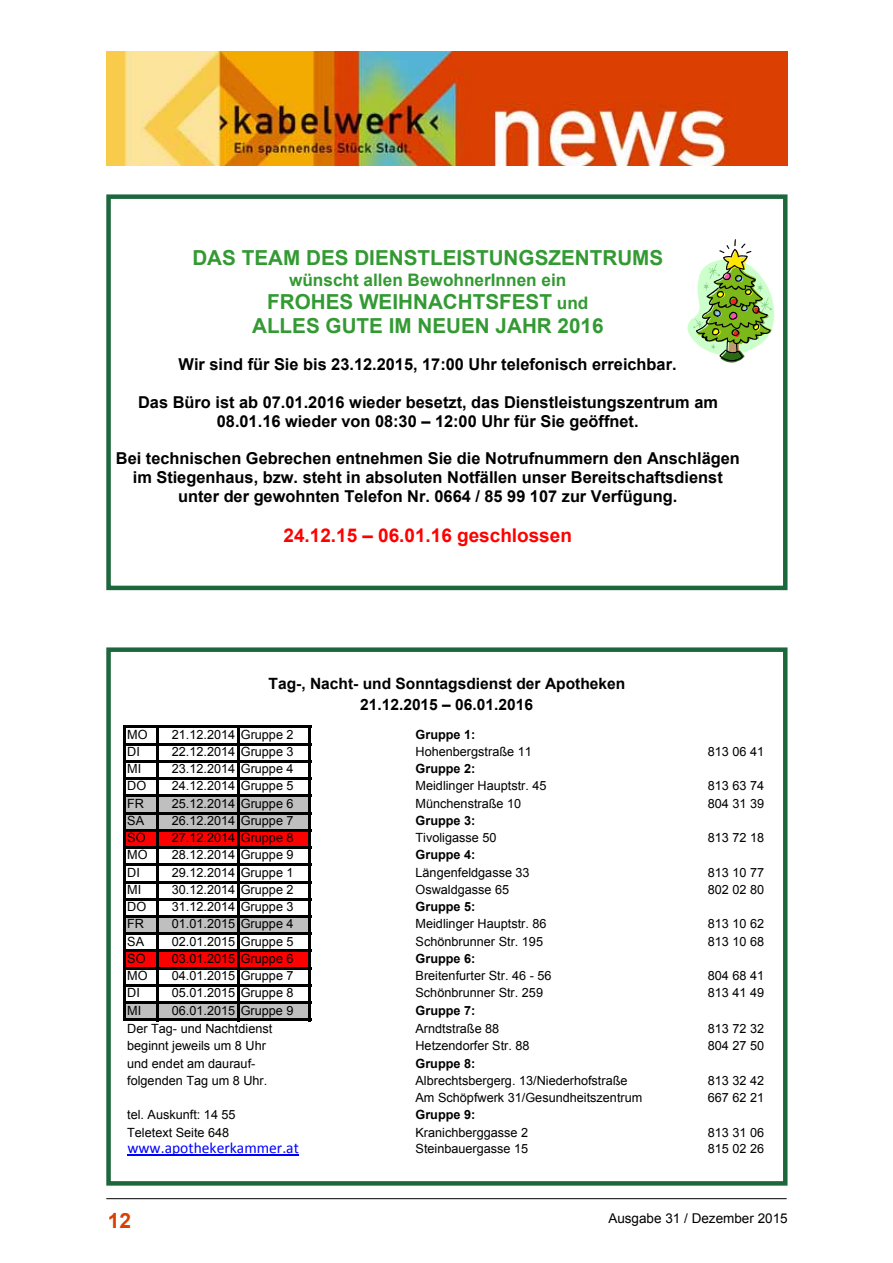
<style>
.page{position:relative;width:893px;height:1263px;background:#fff}
.page>*{position:absolute;margin:0;border:0;box-sizing:border-box;transform-origin:0 0}
.t1{font:700 21px "Arial";color:#da4000}
.t2{font:700 20.7px/23.7px "Arial";color:#339a33;text-align:center}
.t3{font:700 18.9px "Arial";color:#f00}
.t4{font:700 17.25px "Arial";color:#339a33}
.t5{font:700 16.5px "Arial";color:#000}
.t6{font:700 16.35px/18.9px "Arial";color:#000;text-align:center}
.t7{font:700 15.6px/20.4px "Arial";color:#000;text-align:center}
.t8{font:15.6px "Calibri";color:#00f}
.t9{font:13.5px "Arial";color:#000}
.t10{font:12.6px "Arial";color:#000}
.t11{font:700 12.6px "Arial";color:#000}
.s1{font-size:17.25px}
</style>
<div class="page">
<img style="left:106px;top:51px;width:681px;height:114px">
<hr style="left:106px;top:1198px;width:681px;height:1px;background:#000">
<svg style="left:687px;top:239px;width:87px;height:123px"></svg>
<div style="left:125px;top:796px;width:185px;height:34px;background:#bfbfbf"></div>
<div style="left:125px;top:830px;width:185px;height:18px;background:#f00"></div>
<div style="left:125px;top:916px;width:185px;height:18px;background:#bfbfbf"></div>
<div style="left:125px;top:951px;width:185px;height:17px;background:#f00"></div>
<div style="left:125px;top:1003px;width:185px;height:17px;background:#bfbfbf"></div>
<hr style="left:127px;top:1154px;width:172px;height:1px;background:#00f">
<hr style="left:123px;top:725px;width:3px;height:296px;background:#000">
<hr style="left:156px;top:728px;width:3px;height:293px;background:#000">
<hr style="left:237px;top:728px;width:3px;height:293px;background:#000">
<hr style="left:308px;top:728px;width:3px;height:293px;background:#000">
<hr style="left:126px;top:725px;width:185px;height:3px;background:#000">
<hr style="left:126px;top:743px;width:185px;height:2px;background:#000">
<hr style="left:126px;top:760px;width:185px;height:3px;background:#000">
<hr style="left:126px;top:777px;width:185px;height:3px;background:#000">
<hr style="left:126px;top:794px;width:185px;height:3px;background:#000">
<hr style="left:126px;top:812px;width:185px;height:2px;background:#000">
<hr style="left:126px;top:829px;width:185px;height:3px;background:#000">
<hr style="left:126px;top:846px;width:185px;height:3px;background:#000">
<hr style="left:126px;top:863px;width:185px;height:3px;background:#000">
<hr style="left:126px;top:881px;width:185px;height:2px;background:#000">
<hr style="left:126px;top:898px;width:185px;height:2px;background:#000">
<hr style="left:126px;top:915px;width:185px;height:3px;background:#000">
<hr style="left:126px;top:932px;width:185px;height:3px;background:#000">
<hr style="left:126px;top:949px;width:185px;height:3px;background:#000">
<hr style="left:126px;top:967px;width:185px;height:2px;background:#000">
<hr style="left:126px;top:984px;width:185px;height:3px;background:#000">
<hr style="left:126px;top:1001px;width:185px;height:3px;background:#000">
<hr style="left:126px;top:1018px;width:185px;height:3px;background:#000">
<div style="left:106px;top:194px;width:681px;height:396px;border:4px solid #1d673d"></div>
<div style="left:106px;top:647px;width:681px;height:538px;border:4px solid #1d673d"></div>
<h2 class="t2" style="left:192px;top:247px;width:472px">DAS TEAM DES DIENSTLEISTUNGSZENTRUMS</h2>
<h3 class="t4" style="left:289px;top:268px;width:279px">wünscht allen BewohnerInnen ein</h3>
<h2 class="t2" style="left:252px;top:290px;width:353px">FROHES WEIHNACHTSFEST <span class="s1">und<br></span>ALLES GUTE IM NEUEN JAHR 2016</h2>
<p class="t6" style="left:179px;top:356px;width:499px">Wir sind für Sie bis 23.12.2015, 17:00 Uhr telefonisch erreichbar.</p>
<p class="t6" style="left:138px;top:393px;width:581px">Das Büro ist ab 07.01.2016 wieder besetzt, das Dienstleistungszentrum am<br>08.01.15 wieder von 08:30 – 12:00 Uhr für Sie geöffnet.</p>
<p class="t6" style="left:116px;top:450px;width:625px">Bei technischen Gebrechen entnehmen Sie die Notrufnummern den Anschlägen im Stiegenhaus, bzw. steht in absoluten Notfällen unser Bereitschaftsdienst unter der gewohnten Telefon Nr. 0664 / 85 99 107 zur Verfügung.</p>
<h3 class="t3" style="left:283px;top:523px;width:290px">24.12.15 – 06.01.16 geschlossen</h3>
<h3 class="t5" style="left:262px;top:410px;width:20px">16</h3>
<p class="t7" style="left:269px;top:674px;width:358px">Tag-, Nacht- und Sonntagsdienst der Apotheken<br>21.12.2015 – 06.01.2016</p>
<p class="t10" style="left:127px;top:726px;width:22px">MO</p>
<p class="t10" style="left:172px;top:726px;width:123px">21.12.2014 Gruppe 2</p>
<p class="t11" style="left:416px;top:726px;width:61px">Gruppe 1:</p>
<p class="t10" style="left:127px;top:743px;width:14px">DI</p>
<p class="t10" style="left:172px;top:743px;width:123px">22.12.2014 Gruppe 3</p>
<p class="t10" style="left:416px;top:743px;width:118px">Hohenbergstraße 11</p>
<p class="t10" style="left:708px;top:743px;width:58px">813 06 41</p>
<p class="t10" style="left:127px;top:760px;width:16px">MI</p>
<p class="t10" style="left:172px;top:760px;width:123px">23.12.2014 Gruppe 4</p>
<p class="t11" style="left:416px;top:760px;width:61px">Gruppe 2:</p>
<p class="t10" style="left:127px;top:778px;width:21px">DO</p>
<p class="t10" style="left:172px;top:778px;width:123px">24.12.2014 Gruppe 5</p>
<p class="t10" style="left:416px;top:778px;width:133px">Meidlinger Hauptstr. 45</p>
<p class="t10" style="left:708px;top:778px;width:58px">813 63 74</p>
<p class="t10" style="left:127px;top:795px;width:18px">FR</p>
<p class="t10" style="left:172px;top:795px;width:123px">25.12.2014 Gruppe 6</p>
<p class="t10" style="left:416px;top:795px;width:107px">Münchenstraße 10</p>
<p class="t10" style="left:708px;top:795px;width:58px">804 31 39</p>
<p class="t10" style="left:127px;top:812px;width:18px">SA</p>
<p class="t10" style="left:172px;top:812px;width:123px">26.12.2014 Gruppe 7</p>
<p class="t11" style="left:416px;top:812px;width:61px">Gruppe 3:</p>
<p class="t10" style="left:127px;top:829px;width:20px">SO</p>
<p class="t10" style="left:172px;top:829px;width:123px">27.12.2014 Gruppe 8</p>
<p class="t10" style="left:416px;top:829px;width:83px">Tivoligasse 50</p>
<p class="t10" style="left:708px;top:829px;width:58px">813 72 18</p>
<p class="t10" style="left:127px;top:847px;width:22px">MO</p>
<p class="t10" style="left:172px;top:847px;width:123px">28.12.2014 Gruppe 9</p>
<p class="t11" style="left:416px;top:846px;width:61px">Gruppe 4:</p>
<p class="t10" style="left:127px;top:864px;width:14px">DI</p>
<p class="t10" style="left:172px;top:864px;width:123px">29.12.2014 Gruppe 1</p>
<p class="t10" style="left:416px;top:864px;width:116px">Längenfeldgasse 33</p>
<p class="t10" style="left:708px;top:864px;width:58px">813 10 77</p>
<p class="t10" style="left:127px;top:881px;width:16px">MI</p>
<p class="t10" style="left:172px;top:881px;width:123px">30.12.2014 Gruppe 2</p>
<p class="t10" style="left:416px;top:881px;width:95px">Oswaldgasse 65</p>
<p class="t10" style="left:708px;top:881px;width:58px">802 02 80</p>
<p class="t10" style="left:127px;top:898px;width:21px">DO</p>
<p class="t10" style="left:172px;top:898px;width:123px">31.12.2014 Gruppe 3</p>
<p class="t11" style="left:416px;top:898px;width:61px">Gruppe 5:</p>
<p class="t10" style="left:127px;top:916px;width:18px">FR</p>
<p class="t10" style="left:172px;top:916px;width:123px">01.01.2015 Gruppe 4</p>
<p class="t10" style="left:415px;top:916px;width:133px">Meidlinger Hauptstr. 86</p>
<p class="t10" style="left:708px;top:916px;width:58px">813 10 62</p>
<p class="t10" style="left:127px;top:933px;width:18px">SA</p>
<p class="t10" style="left:172px;top:933px;width:123px">02.01.2015 Gruppe 5</p>
<p class="t10" style="left:416px;top:933px;width:129px">Schönbrunner Str. 195</p>
<p class="t10" style="left:708px;top:933px;width:58px">813 10 68</p>
<p class="t10" style="left:127px;top:950px;width:20px">SO</p>
<p class="t10" style="left:172px;top:950px;width:123px">03.01.2015 Gruppe 6</p>
<p class="t11" style="left:416px;top:950px;width:61px">Gruppe 6:</p>
<p class="t10" style="left:127px;top:967px;width:22px">MO</p>
<p class="t10" style="left:172px;top:967px;width:123px">04.01.2015 Gruppe 7</p>
<p class="t10" style="left:416px;top:967px;width:137px">Breitenfurter Str. 46 - 56</p>
<p class="t10" style="left:708px;top:967px;width:58px">804 68 41</p>
<p class="t10" style="left:127px;top:984px;width:14px">DI</p>
<p class="t10" style="left:172px;top:984px;width:123px">05.01.2015 Gruppe 8</p>
<p class="t10" style="left:415px;top:984px;width:129px">Schönbrunner Str. 259</p>
<p class="t10" style="left:708px;top:984px;width:58px">813 41 49</p>
<p class="t10" style="left:127px;top:1002px;width:16px">MI</p>
<p class="t10" style="left:172px;top:1002px;width:123px">06.01.2015 Gruppe 9</p>
<p class="t11" style="left:416px;top:1002px;width:61px">Gruppe 7:</p>
<p class="t10" style="left:127px;top:1020px;width:147px">Der Tag- und Nachtdienst</p>
<p class="t10" style="left:415px;top:1020px;width:85px">Arndtstraße 88</p>
<p class="t10" style="left:708px;top:1020px;width:58px">813 72 32</p>
<p class="t10" style="left:127px;top:1038px;width:140px">beginnt jeweils um 8 Uhr</p>
<p class="t10" style="left:415px;top:1038px;width:116px">Hetzendorfer Str. 88</p>
<p class="t10" style="left:708px;top:1038px;width:58px">804 27 50</p>
<p class="t10" style="left:127px;top:1055px;width:130px">und endet am daurauf-</p>
<p class="t11" style="left:415px;top:1055px;width:61px">Gruppe 8:</p>
<p class="t10" style="left:127px;top:1072px;width:142px">folgenden Tag um 8 Uhr.</p>
<p class="t10" style="left:415px;top:1072px;width:214px">Albrechtsbergerg. 13/Niederhofstraße</p>
<p class="t10" style="left:708px;top:1072px;width:58px">813 32 42</p>
<p class="t10" style="left:415px;top:1089px;width:228px">Am Schöpfwerk 31/Gesundheitszentrum</p>
<p class="t10" style="left:708px;top:1089px;width:58px">667 62 21</p>
<p class="t10" style="left:127px;top:1106px;width:110px">tel. Auskunft: 14 55</p>
<p class="t11" style="left:415px;top:1106px;width:61px">Gruppe 9:</p>
<p class="t10" style="left:127px;top:1124px;width:104px">Teletext Seite 648</p>
<p class="t10" style="left:415px;top:1124px;width:114px">Kranichberggasse 2</p>
<p class="t10" style="left:708px;top:1124px;width:58px">813 31 06</p>
<p class="t8" style="left:127px;top:1138px;width:173px">www.apothekerkammer.at</p>
<p class="t10" style="left:416px;top:1140px;width:114px">Steinbauergasse 15</p>
<p class="t10" style="left:708px;top:1140px;width:58px">815 02 26</p>
<h1 class="t1" style="left:108px;top:1206px;width:25px">12</h1>
<p class="t9" style="left:608px;top:1209px;width:181px">Ausgabe 31 / Dezember 2015</p>
</div>
